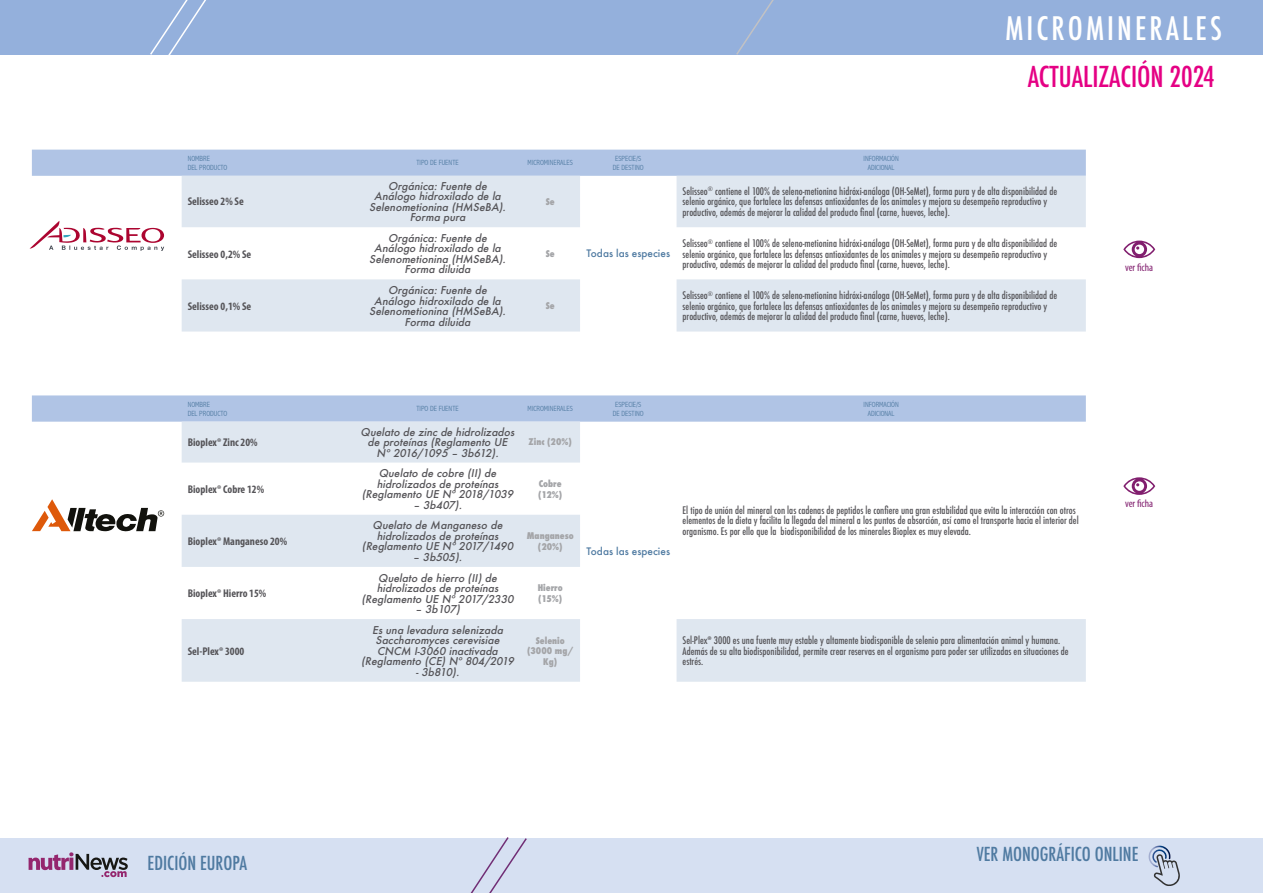
<style>
.page{position:relative;width:1263px;height:893px;background:#fff}
.page>*{position:absolute;margin:0;border:0;box-sizing:border-box;transform-origin:0 0}
.t1{font:500 condensed 31.5px "Futura";letter-spacing:.1em;color:#fff}
.t2{font:500 condensed 28.05px "Futura";color:#e50084}
.t3{font:500 condensed 18.75px "Futura";color:#4f7aa1}
.t4{font:700 condensed 11.25px "Myriad Pro";color:#555458}
.t5{font:condensed 10.8px "Myriad Pro";color:#811e6e}
.t6{font:italic 500 10.5px/10.5px "Futura";color:#555458;text-align:center}
.t7{font:500 condensed 10.2px/10.5px "Futura";color:#555458}
.t8{font:500 10.05px "Futura";color:#4f7aa1}
.t9{font:800 condensed 9px/10.5px "Futura";color:#a4a5a8}
.t10{font:300 condensed 7.5px/9px "Abadi";color:#4f7aa1;text-align:center}
.s1{font-family:"Myriad Pro";font-weight:700;font-size:11.25px}
</style>
<div class="page">
<div style="left:32px;top:150px;width:1054px;height:26px;background:#b0c4e5"></div>
<svg style="left:182px;top:176px;width:904px;height:156px;fill:#dfe7f0"></svg>
<svg style="left:30px;top:221px;width:134px;height:30px"></svg>
<svg style="left:32px;top:395px;width:1054px;height:27px;background:#b2c5e5"></svg>
<svg style="left:182px;top:422px;width:904px;height:260px"></svg>
<div style="left:0;top:838px;width:1263px;height:55px;background:#d6e0f2"></div>
<svg style="left:470px;top:837px;width:57px;height:56px"></svg>
<div style="left:0;top:0;width:1263px;height:55px;background:#94b0dc"></div>
<svg style="left:736px;top:0;width:38px;height:55px"></svg>
<svg style="left:150px;top:0;width:56px;height:55px"></svg>
<svg style="left:1148px;top:845px;width:32px;height:41px"></svg>
<svg style="left:28px;top:852px;width:100px;height:25px"></svg>
<svg style="left:32px;top:499px;width:132px;height:32px"></svg>
<svg style="left:1123px;top:477px;width:32px;height:18px"></svg>
<svg style="left:1123px;top:241px;width:32px;height:17px"></svg>
<h1 class="t1" style="left:1005px;top:9px;width:218px">MICROMINERALES</h1>
<h2 class="t2" style="left:1028px;top:59px;width:189px">ACTUALIZACIÓN 2024</h2>
<p class="t10" style="left:188px;top:154px;width:41px;text-align:left">NOMBRE<br>DEL PRODUCTO</p>
<p class="t10" style="left:416px;top:158px;width:44px">TIPO DE FUENTE</p>
<p class="t10" style="left:528px;top:158px;width:47px">MICROMINERALES</p>
<p class="t10" style="left:613px;top:154px;width:32px">ESPECIE/S<br>DE DESTINO</p>
<p class="t10" style="left:863px;top:154px;width:37px">INFORMACIÓN<br>ADICIONAL</p>
<p class="t4" style="left:188px;top:195px;width:58px">Selisseo 2% Se</p>
<p class="t6" style="left:369px;top:180px;width:141px">Orgánica: Fuente de<br>Análogo hidroxilado de la<br>Selenometionina (HMSeBA).<br>Forma pura</p>
<p class="t7" style="left:682px;top:186px;width:376px">Selisseo<sup>®</sup> contiene el 100% de seleno-metionina hidróxi-análoga (OH-SeMet), forma pura y de alta disponibilidad de selenio orgánico, que fortalece las defensas antioxidantes de los animales y mejora su desempeño reproductivo y productivo, además de mejorar la calidad del producto final (carne, huevos, leche).</p>
<p class="t9" style="left:546px;top:196px;width:11px">Se</p>
<p class="t4" style="left:188px;top:247px;width:65px">Selisseo 0,2% Se</p>
<p class="t4" style="left:188px;top:299px;width:65px">Selisseo 0,1% Se</p>
<p class="t6" style="left:369px;top:233px;width:141px">Orgánica: Fuente de<br>Análogo hidroxilado de la<br>Selenometionina (HMSeBA).<br>Forma diluida</p>
<p class="t6" style="left:369px;top:285px;width:141px">Orgánica: Fuente de<br>Análogo hidroxilado de la<br>Selenometionina (HMSeBA).<br>Forma diluida</p>
<p class="t9" style="left:546px;top:248px;width:11px">Se</p>
<p class="t7" style="left:682px;top:238px;width:376px">Selisseo<sup>®</sup> contiene el 100% de seleno-metionina hidróxi-análoga (OH-SeMet), forma pura y de alta disponibilidad de selenio orgánico, que fortalece las defensas antioxidantes de los animales y mejora su desempeño reproductivo y productivo, además de mejorar la calidad del producto final (carne, huevos, leche).</p>
<p class="t8" style="left:586px;top:247px;width:85px">Todas las especies</p>
<p class="t9" style="left:546px;top:301px;width:11px">Se</p>
<p class="t7" style="left:682px;top:290px;width:376px">Selisseo<sup>®</sup> contiene el 100% de seleno-metionina hidróxi-análoga (OH-SeMet), forma pura y de alta disponibilidad de selenio orgánico, que fortalece las defensas antioxidantes de los animales y mejora su desempeño reproductivo y productivo, además de mejorar la calidad del producto final (carne, huevos, leche).</p>
<p class="t10" style="left:188px;top:400px;width:41px;text-align:left">NOMBRE<br>DEL PRODUCTO</p>
<p class="t10" style="left:416px;top:404px;width:44px">TIPO DE FUENTE</p>
<p class="t10" style="left:528px;top:404px;width:47px">MICROMINERALES</p>
<p class="t10" style="left:613px;top:400px;width:32px">ESPECIE/S<br>DE DESTINO</p>
<p class="t10" style="left:863px;top:400px;width:37px">INFORMACIÓN<br>ADICIONAL</p>
<p class="t4" style="left:188px;top:435px;width:71px">Bioplex® Zinc 20%</p>
<p class="t6" style="left:361px;top:426px;width:158px">Quelato de zinc de hidrolizados de proteínas (Reglamento UE<br>Nº 2016/1095 – 3b612).</p>
<p class="t9" style="left:529px;top:437px;width:45px">Zinc (20%)</p>
<p class="t4" style="left:188px;top:482px;width:78px">Bioplex® Cobre 12%</p>
<p class="t4" style="left:188px;top:534px;width:101px">Bioplex® Manganeso 20%</p>
<p class="t6" style="left:362px;top:468px;width:156px">Quelato de cobre (II) de hidrolizados de proteínas (Reglamento UE Nº 2018/1039</p>
<p class="t6" style="left:413px;top:499px;width:53px">– 3b407).</p>
<p class="t6" style="left:362px;top:520px;width:155px">Quelato de Manganeso de hidrolizados de proteínas (Reglamento UE Nº 2017/1490</p>
<p class="t6" style="left:413px;top:552px;width:53px">– 3b505).</p>
<p class="t9" style="left:538px;top:479px;width:26px">Cobre (12%)</p>
<p class="t9" style="left:527px;top:531px;width:48px;text-align:center">Manganeso (20%)</p>
<p class="t8" style="left:586px;top:545px;width:85px">Todas las especies</p>
<p class="t7" style="left:682px;top:505px;width:398px">El tipo de unión del mineral con las cadenas de peptidos le confiere una gran estabilidad que evita la interacción con otros elementos de la dieta y facilita la llegada del mineral a los puntos de absorción, así como el transporte hacia el interior del organismo. Es por ello que la biodisponibilidad de los minerales Bioplex es muy elevada.</p>
<p class="t4" style="left:188px;top:586px;width:80px">Bioplex® Hierro 15%</p>
<p class="t6" style="left:361px;top:572px;width:156px">Quelato de hierro (II) de hidrolizados de proteínas (Reglamento UE Nº 2017/2330</p>
<p class="t6" style="left:415px;top:604px;width:49px">– 3b107)</p>
<p class="t9" style="left:538px;top:583px;width:27px">Hierro (15%)</p>
<p class="t4" style="left:188px;top:644px;width:58px">Sel-Plex® 3000</p>
<p class="t6" style="left:361px;top:624px;width:157px">Es una levadura selenizada<br>Saccharomyces cerevisiae<br>CNCM I-3060 inactivada (Reglamento (CE) Nº 804/2019</p>
<p class="t6" style="left:416px;top:666px;width:47px">- 3b810).</p>
<p class="t9" style="left:527px;top:635px;width:48px;text-align:center">Selenio (3000 mg/<br>Kg)</p>
<p class="t7" style="left:682px;top:635px;width:388px">Sel-Plex<span class="s1">®</span> 3000 es una fuente muy estable y altamente biodisponible de selenio para alimentación animal y humana.<br>Además de su alta biodisponibilidad, permite crear reservas en el organismo para poder ser utilizadas en situaciones de estrés.</p>
<p class="t5" style="left:1125px;top:260px;width:30px">ver ficha</p>
<p class="t5" style="left:1125px;top:497px;width:30px">ver ficha</p>
<h3 class="t3" style="left:148px;top:851px;width:101px">EDICIÓN EUROPA</h3>
<h3 class="t3" style="left:977px;top:842px;width:163px">VER MONOGRÁFICO ONLINE</h3>
</div>
